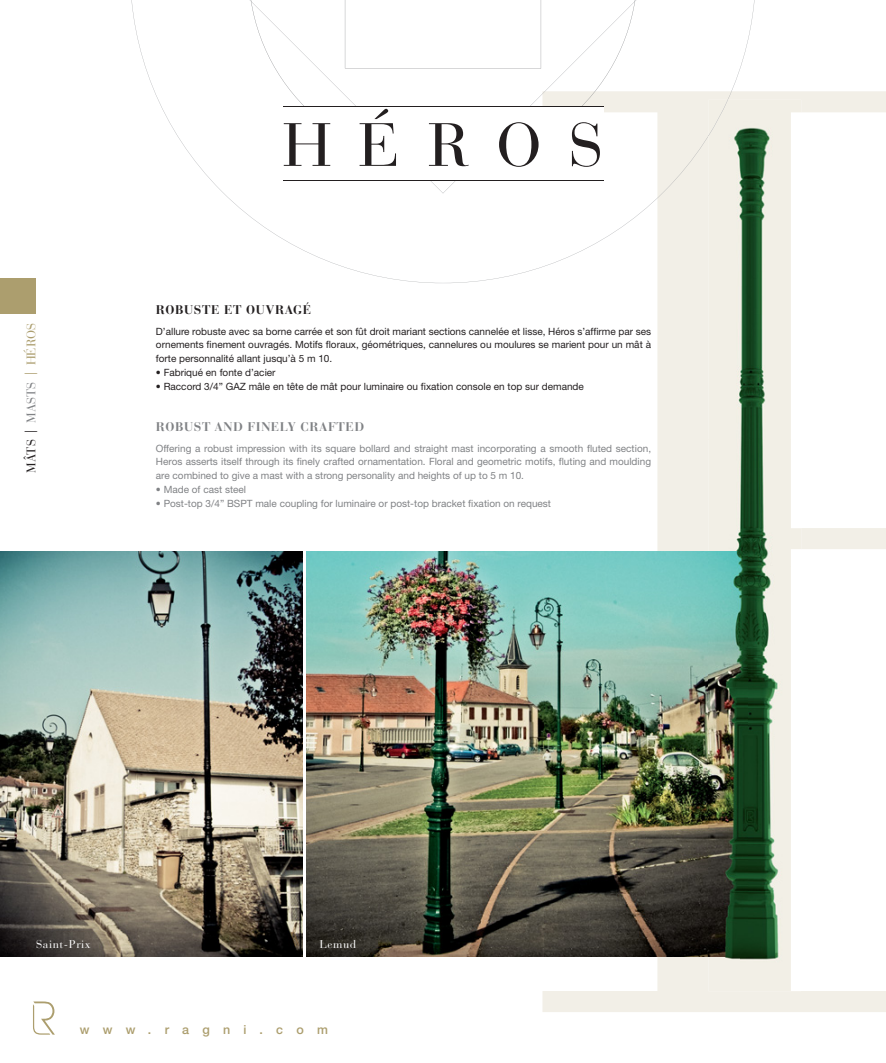
<style>
.page{position:relative;width:886px;height:1063px;background:#fff}
.page>*{position:absolute;margin:0;border:0;box-sizing:border-box;transform-origin:0 0}
.t1{font:60.62px "Bauer Bodoni Std";letter-spacing:.435em;color:#231f20}
.t2{font:700 12.5px "Bauer Bodoni Std";letter-spacing:.05em;color:#808285}
.t3{font:700 12.5px "Bauer Bodoni Std";letter-spacing:.05em;color:#231f20}
.t4{font:12.5px "Bauer Bodoni Std";color:#ac9e6e}
.t5{font:500 12.5px "Helvetica Neue LT Std";letter-spacing:1.055em;color:#ac9e6e}
.t6{font:11.25px "Bauer Bodoni Std";letter-spacing:.05em;color:#fff}
.t7{font:10px/13.8px "Helvetica Neue LT Std";color:#808285;text-align:justify}
.t8{font:10px/13.8px "Helvetica Neue LT Std";color:#231f20;text-align:justify}
.s1{color:#231f20}
.s2{color:#808285}
</style>
<div class="page">
<svg style="left:131px;top:0;width:624px;height:284px"></svg>
<img style="left:306px;top:551px;width:433px;height:406px">
<img style="left:0;top:551px;width:303px;height:406px">
<img style="left:708px;top:100px;width:93px;height:467px">
<img style="left:739px;top:566px;width:62px;height:425px">
<img style="left:708px;top:956px;width:31px;height:35px">
<img style="left:708px;top:100px;width:20px;height:36px">
<div style="left:283px;top:107px;width:320px;height:19px;background:#fff"></div>
<div style="left:283px;top:120px;width:320px;height:61px;background:#fff"></div>
<hr style="left:283px;top:106px;width:320px;height:1px;background:#231f20">
<hr style="left:283px;top:180px;width:320px;height:1px;background:#231f20">
<div style="left:0;top:278px;width:35px;height:35px;background:#ac9e6e"></div>
<svg style="left:33px;top:1001px;width:22px;height:34px"></svg>
<h1 class="t1" style="left:283px;top:121px;width:322px">HÉROS</h1>
<p class="t4" style="left:26px;top:473px;width:151px;rotate:-90deg"><span class="s1">MÂTS |</span> <span class="s2">MASTS</span> | HÉROS</p>
<p class="t3" style="left:156px;top:305px;width:157px">ROBUSTE ET OUVRAGÉ</p>
<p class="t8" style="left:156px;top:325px;width:497px">D’allure robuste avec sa borne carrée et son fût droit mariant sections cannelée et lisse, Héros s’affirme par ses ornements finement ouvragés. Motifs floraux, géométriques, cannelures ou moulures se marient pour un mât à forte personnalité allant jusqu’à 5 m 10.</p>
<p class="t8" style="left:156px;top:367px;width:121px">• Fabriqué en fonte d’acier</p>
<p class="t8" style="left:156px;top:380px;width:429px">• Raccord 3/4” GAZ mâle en tête de mât pour luminaire ou fixation console en top sur demande</p>
<p class="t2" style="left:156px;top:421px;width:210px">ROBUST AND FINELY CRAFTED</p>
<p class="t7" style="left:156px;top:442px;width:497px">Offering a robust impression with its square bollard and straight mast incorporating a smooth fluted section, Heros asserts itself through its finely crafted ornamentation. Floral and geometric motifs, fluting and moulding are combined to give a mast with a strong personality and heights of up to 5 m 10.</p>
<p class="t7" style="left:156px;top:483px;width:92px">• Made of cast steel</p>
<p class="t7" style="left:156px;top:497px;width:397px">• Post-top 3/4” BSPT male coupling for luminaire or post-top bracket fixation on request</p>
<p class="t6" style="left:36px;top:939px;width:56px">Saint-Prix</p>
<p class="t6" style="left:319px;top:939px;width:38px">Lemud</p>
<p class="t5" style="left:80px;top:1023px;width:250px">www.ragni.com</p>
</div>
